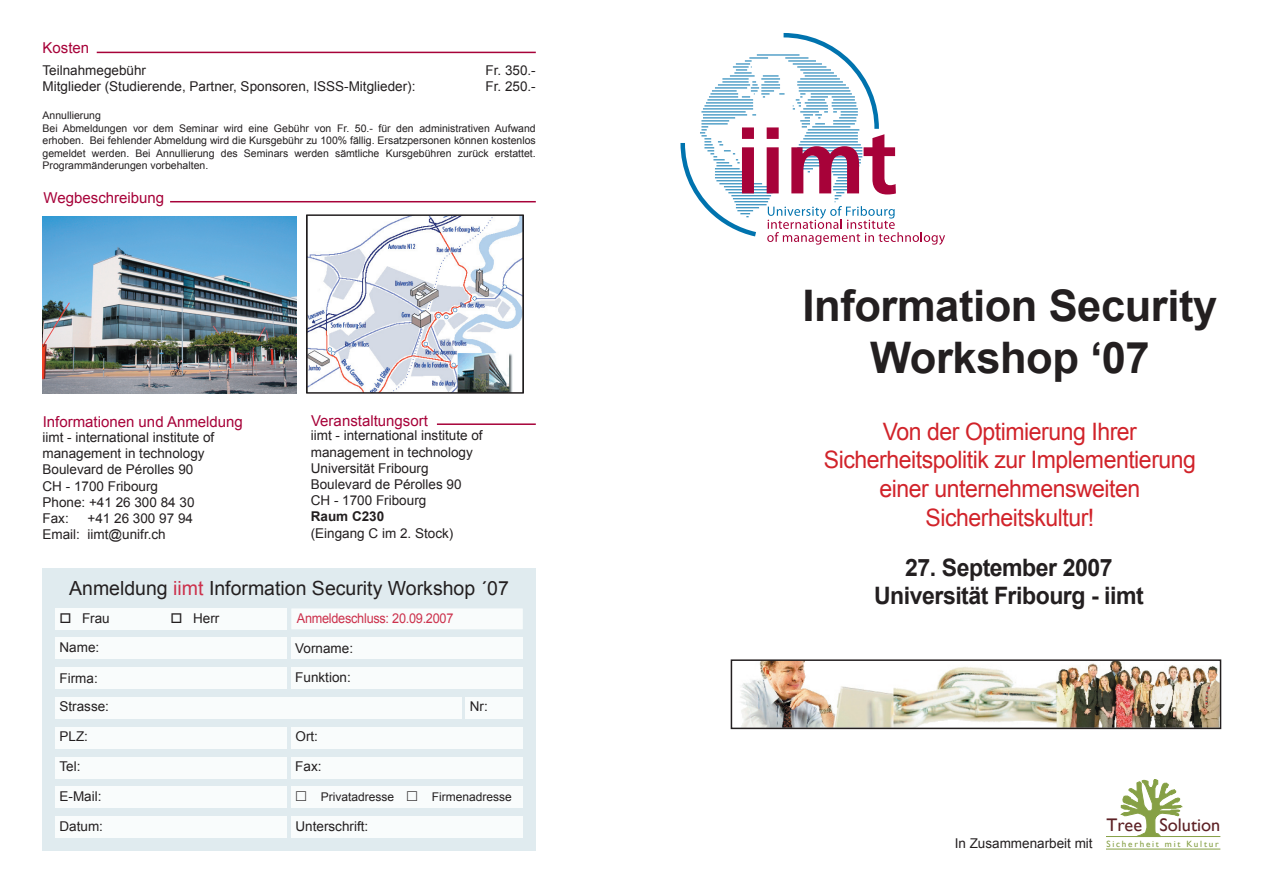
<style>
.page{position:relative;width:1263px;height:893px;background:#fff}
.page>*{position:absolute;margin:0;border:0;box-sizing:border-box;transform-origin:0 0}
.t1{font:700 43.5px/52.2px "Arial";letter-spacing:-.01em;color:#231f20;text-align:center}
.t2{font:24px/28.8px "Arial";letter-spacing:-.02em;color:#d1232a;text-align:center;scale:.96 1}
.t3{font:700 24px/28.8px "Arial";letter-spacing:-.02em;color:#231f20;text-align:center;scale:.96 1}
.t4{font:19.5px "Arial";color:#231f20}
.t5{font:18.3px "Gill Sans";color:#5d2125}
.t6{font:15px "Arial";color:#a70239}
.t7{font:13.5px/16.2px "Arial";color:#231f20}
.t8{font:13.5px "Arial";letter-spacing:-.02em;color:#cc314c;scale:.94 1}
.t9{font:700 13.5px "Arial";color:#231f20}
.t10{font:12px "Arial";color:#231f20}
.t11{font:10.5px/12.6px "Arial";color:#231f20}
.t12{font:9.15px "Gill Sans";letter-spacing:.195em;color:#86a045}
.s1{color:#cc314c}
</style>
<div class="page">
<div style="left:43px;top:568px;width:493px;height:282px;background:#e0ebef"></div>
<div style="left:55px;top:638px;width:232px;height:21px;background:#f9fcfc"></div>
<div style="left:291px;top:638px;width:232px;height:21px;background:#f9fcfc"></div>
<div style="left:55px;top:668px;width:232px;height:21px;background:#f9fcfc"></div>
<div style="left:55px;top:697px;width:406px;height:22px;background:#f9fcfc"></div>
<div style="left:466px;top:697px;width:57px;height:22px;background:#f9fcfc"></div>
<div style="left:55px;top:727px;width:232px;height:21px;background:#f9fcfc"></div>
<div style="left:291px;top:727px;width:232px;height:21px;background:#f9fcfc"></div>
<div style="left:291px;top:787px;width:232px;height:21px;background:#f9fcfc"></div>
<div style="left:55px;top:757px;width:232px;height:21px;background:#f9fcfc"></div>
<div style="left:291px;top:757px;width:232px;height:21px;background:#f9fcfc"></div>
<div style="left:291px;top:668px;width:232px;height:21px;background:#f9fcfc"></div>
<div style="left:55px;top:787px;width:232px;height:21px;background:#f9fcfc"></div>
<div style="left:55px;top:608px;width:232px;height:21px;background:#f9fcfc"></div>
<div style="left:55px;top:816px;width:232px;height:22px;background:#f9fcfc"></div>
<div style="left:291px;top:816px;width:232px;height:22px;background:#f9fcfc"></div>
<div style="left:291px;top:608px;width:232px;height:21px;background:#f9fcfc"></div>
<svg style="left:680px;top:33px;width:265px;height:212px"></svg>
<hr style="left:97px;top:52px;width:439px;height:1px;background:#a70239">
<hr style="left:170px;top:201px;width:366px;height:1px;background:#a70239">
<hr style="left:437px;top:423px;width:99px;height:2px;background:#a70239">
<svg style="left:1120px;top:779px;width:62px;height:57px"></svg>
<hr style="left:1107px;top:836px;width:113px;height:1px;background:#86a045">
<hr style="left:1107px;top:849px;width:113px;height:1px;background:#86a045">
<img style="left:309px;top:217px;width:212px;height:174px">
<div style="left:306px;top:214px;width:218px;height:180px;border:2px solid #231f20"></div>
<img style="left:43px;top:216px;width:254px;height:177px">
<img style="left:740px;top:662px;width:478px;height:64px">
<div style="left:731px;top:659px;width:490px;height:70px;border:2px solid #231f20"></div>
<p class="t6" style="left:43px;top:38px;width:48px">Kosten</p>
<p class="t7" style="left:43px;top:62px;width:105px">Teilnahmegebühr</p>
<p class="t7" style="left:485px;top:62px;width:52px">Fr. 350.-</p>
<p class="t7" style="left:43px;top:78px;width:374px">Mitglieder (Studierende, Partner, Sponsoren, ISSS-Mitglieder):</p>
<p class="t7" style="left:485px;top:78px;width:52px">Fr. 250.-</p>
<p class="t11" style="left:43px;top:109px;width:495px">Annullierung<br>Bei Abmeldungen vor dem Seminar wird eine Gebühr von Fr. 50.- für den administrativen Aufwand erhoben. Bei fehlender Abmeldung wird die Kursgebühr zu 100% fällig. Ersatzpersonen können kostenlos gemeldet werden. Bei Annullierung des Seminars werden sämtliche Kursgebühren zurück erstattet.<br>Programmänderungen vorbehalten.</p>
<p class="t6" style="left:44px;top:188px;width:122px">Wegbeschreibung</p>
<p class="t6" style="left:43px;top:411px;width:202px">Informationen und Anmeldung</p>
<p class="t7" style="left:43px;top:429px;width:173px">iimt - international institute of management in technology<br>Boulevard de Pérolles 90<br>CH - 1700 Fribourg<br>Phone: +41 26 300 84 30<br>Fax:</p>
<p class="t7" style="left:43px;top:510px;width:152px;text-indent:45px">+41 26 300 97 94<br>Email: iimt@unifr.ch</p>
<p class="t6" style="left:311px;top:411px;width:118px">Veranstaltungsort</p>
<p class="t7" style="left:311px;top:428px;width:173px">iimt - international institute of management in technology<br>Universität Fribourg<br>Boulevard de Pérolles 90<br>CH - 1700 Fribourg</p>
<p class="t9" style="left:311px;top:508px;width:75px">Raum C230</p>
<p class="t7" style="left:311px;top:525px;width:144px">(Eingang C im 2. Stock)</p>
<h3 class="t4" style="left:69px;top:576px;width:441px">Anmeldung <span class="s1">iimt</span> Information Security Workshop ´07</h3>
<p class="t7" style="left:60px;top:610px;width:52px">□ Frau</p>
<p class="t7" style="left:171px;top:610px;width:50px">□ Herr</p>
<p class="t8" style="left:297px;top:609px;width:168px">Anmeldeschluss: 20.09.2007</p>
<p class="t7" style="left:60px;top:639px;width:41px">Name:</p>
<p class="t7" style="left:295px;top:641px;width:59px">Vorname:</p>
<p class="t7" style="left:60px;top:664px;width:51px;line-height:28.3px">Firma:<br>Strasse:</p>
<p class="t7" style="left:295px;top:669px;width:57px">Funktion:</p>
<p class="t7" style="left:60px;top:728px;width:30px">PLZ:</p>
<p class="t7" style="left:296px;top:728px;width:24px">Ort:</p>
<p class="t7" style="left:60px;top:758px;width:23px">Tel:</p>
<p class="t7" style="left:295px;top:758px;width:28px">Fax:</p>
<p class="t7" style="left:470px;top:699px;width:19px">Nr:</p>
<p class="t7" style="left:60px;top:788px;width:43px">E-Mail:</p>
<p class="t10" style="left:321px;top:789px;width:75px">Privatadresse</p>
<p class="t10" style="left:432px;top:789px;width:82px">Firmenadresse</p>
<p class="t7" style="left:60px;top:818px;width:45px">Datum:</p>
<p class="t7" style="left:296px;top:818px;width:74px">Unterschrift:</p>
<h1 class="t1" style="left:802px;top:281px;width:416px">Information Security<br>Workshop ‘07</h1>
<h2 class="t2" style="left:824px;top:417px;width:389px">Von der Optimierung Ihrer<br>Sicherheitspolitik zur Implementierung einer unternehmensweiten<br>Sicherheitskultur!</h2>
<h2 class="t3" style="left:874px;top:554px;width:282px">27. September 2007<br>Universität Fribourg - iimt</h2>
<p class="t7" style="left:955px;top:835px;width:140px">In Zusammenarbeit mit</p>
<h3 class="t5" style="left:1106px;top:814px;width:115px">Tree Solution</h3>
<p class="t12" style="left:1106px;top:838px;width:114px">Sicherheit mit Kultur</p>
</div>
